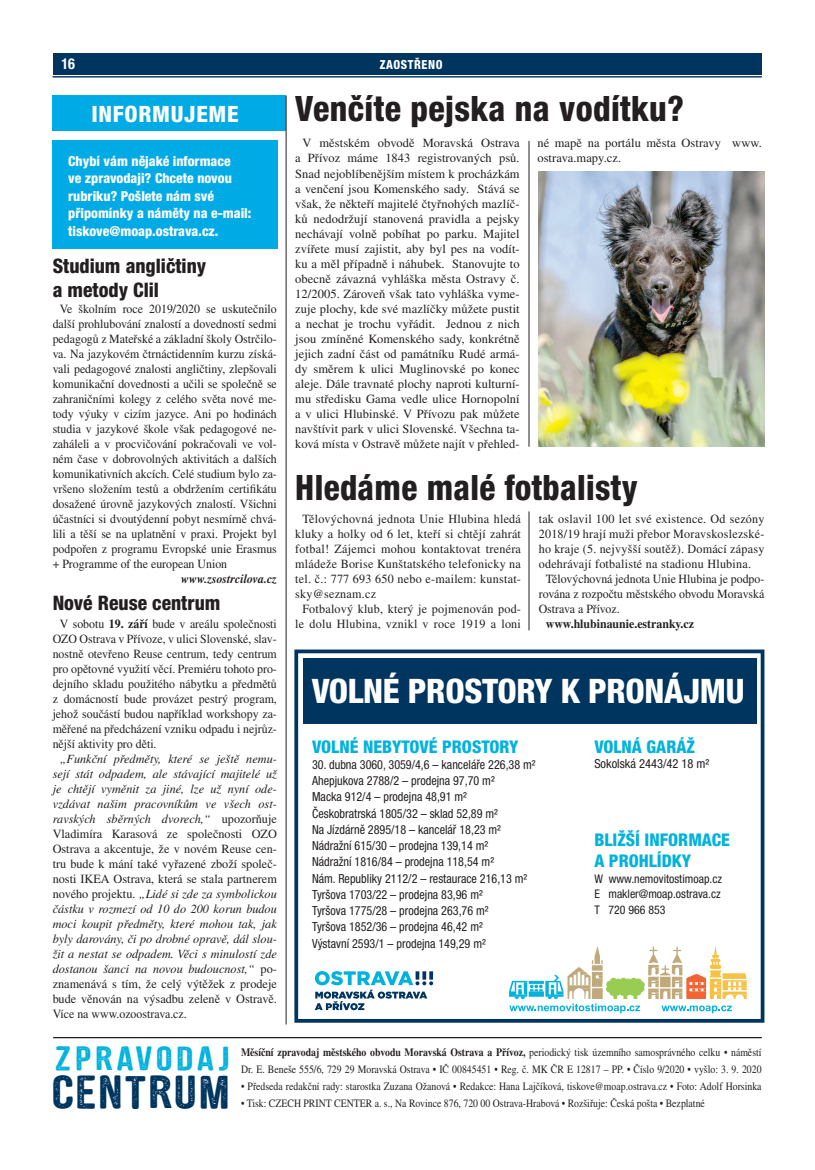
<style>
.page{position:relative;width:815px;height:1170px;background:#fff}
.page>*{position:absolute;margin:0;border:0;box-sizing:border-box;transform-origin:0 0}
.t1{font:41.62px "CF Brothersin Arms PERSONAL";letter-spacing:.065em;color:#003560;scale:1.06 1}
.titulek{font:800 condensed 35px "Helvetica Neue LT Pro";letter-spacing:.01em;color:#231f20}
.titulek-2{font:800 condensed 35px "Helvetica Neue LT Pro";letter-spacing:.01em;color:#231f20;scale:.95 1}
.titulek-3{font:800 condensed 33.75px "Helvetica Neue LT Pro";letter-spacing:-.01em;color:#fff}
.t2{font:30.25px "CF Brothersin Arms PERSONAL";letter-spacing:.13em;color:#00b2dc;scale:1.06 1}
.titulek-4{font:800 condensed 22.5px "Helvetica Neue LT Pro";letter-spacing:.03em;color:#fff}
.titulek-5{font:800 condensed 20px/24px "Helvetica Neue LT Pro";color:#231f20}
.mezititulek_new{font:800 condensed 17.5px/21.9px "Helvetica Neue LT Pro";color:#00b2dc}
.t3{font:700 condensed 15px "Helvetica Neue LT Pro";color:#fff;scale:.95 1}
.mezititulek_new_odsa{font:800 condensed 13.75px/17.5px "Helvetica Neue LT Pro";color:#fff}
.t4{font:12.5px/15px "Times CE";letter-spacing:.005em;color:#231f20;text-align:center}
.t5{font:12.5px/15px "Times CE";letter-spacing:.005em;color:#231f20;text-align:justify;scale:.95 1}
.t6{font:italic 12.5px/15px "Times CE";color:#231f20;text-align:justify}
.mezititulek_new-2{font:condensed 12.5px "Helvetica Neue LT Pro";color:#231f20}
.t7{font:700 12.5px "Times CE";color:#231f20;scale:.95 1}
.t8{font:italic 700 12.5px "Times CE";color:#231f20;scale:.95 1}
.t9{font:800 condensed 12.5px "Helvetica Neue LT Pro";letter-spacing:.05em;color:#fff;scale:.95 1}
.mezititulek_new-3{font:condensed 11.88px/15.4px "Helvetica Neue LT Pro";color:#231f20}
.t10{font:11.25px/17px "Times CE";color:#231f20;scale:.87 1}
.s1{font-weight:700}
.s2{font-style:normal}
</style>
<div class="page">
<div style="left:53px;top:53px;width:709px;height:21px;background:#003560"></div>
<div style="left:53px;top:141px;width:225px;height:108px;background:#00abe5"></div>
<hr style="left:53px;top:1036px;width:709px;height:2px;background:#231f20">
<hr style="left:529px;top:141px;width:1px;height:305px;background:#231f20">
<hr style="left:529px;top:511px;width:1px;height:119px;background:#231f20">
<hr style="left:53px;top:76px;width:709px;height:1px;background:#003560">
<div style="left:53px;top:96px;width:233px;height:35px;background:#00abe5"></div>
<div style="left:303px;top:657px;width:453px;height:66px;background:#003560"></div>
<svg style="left:509px;top:946px;width:238px;height:67px"></svg>
<svg style="left:315px;top:971px;width:118px;height:39px"></svg>
<div style="left:294px;top:649px;width:470px;height:373px;border:4px solid #003560"></div>
<hr style="left:286px;top:96px;width:1px;height:928px;background:#231f20">
<img style="left:539px;top:171px;width:225px;height:275px">
<p class="t3" style="left:61px;top:55px;width:16px">16</p>
<p class="titulek-4" style="left:91px;top:100px;width:149px">INFORMUJEME</p>
<p class="mezititulek_new_odsa" style="left:68px;top:152px;width:185px">Chybí vám nějaké informace<br>ve zpravodaji? Chcete novou rubriku? Pošlete nám své připomínky a náměty na e-mail: tiskove@moap.ostrava.cz.</p>
<p class="titulek-5" style="left:53px;top:253px;width:155px">Studium angličtiny a metody Clil</p>
<p class="t5" style="left:53px;top:301px;width:238px;text-indent:7px">Ve školním roce 2019/2020 se uskutečnilo další prohlubování znalostí a dovedností sedmi pedagogů z Mateřské a základní školy Ostrčilo&shy;va. Na jazykovém čtrnáctidenním kurzu získá&shy;vali pedagogové znalosti angličtiny, zlepšovali komunikační dovednosti a učili se společně se zahraničními kolegy z celého světa nové me&shy;tody výuky v cizím jazyce. Ani po hodinách studia v jazykové škole však pedagogové ne&shy;zaháleli a v procvičování pokračovali ve vol&shy;ném čase v dobrovolných aktivitách a dalších komunikativních akcích. Celé studium bylo za&shy;vršeno složením testů a obdržením certifikátu dosažené úrovně jazykových znalostí. Všichni účastníci si dvoutýdenní pobyt nesmírně chvá&shy;lili a těší se na uplatnění v praxi. Projekt byl podpořen z programu Evropské unie Erasmus + Programme of the european Union</p>
<p class="t8" style="left:181px;top:571px;width:102px">www.zsostrcilova.cz</p>
<p class="titulek-5" style="left:53px;top:590px;width:169px">Nové Reuse centrum</p>
<p class="t5" style="left:53px;top:616px;width:238px;text-indent:7px">V sobotu <span class="s1">19. září</span> bude v areálu společnosti OZO Ostrava v Přívoze, v ulici Slovenské, slav&shy;nostně otevřeno Reuse centrum, tedy centrum pro opětovné využití věcí. Premiéru tohoto pro&shy;dejního skladu použitého nábytku a předmětů z domácností bude provázet pestrý program, jehož součástí budou například workshopy za&shy;měřené na předcházení vzniku odpadu i nejrůz&shy;nější aktivity pro děti.</p>
<p class="t6" style="left:53px;top:751px;width:226px;text-indent:7px">„Funkční předměty, které se ještě nemu&shy;sejí stát odpadem, ale stávající majitelé už je chtějí vyměnit za jiné, lze už nyní ode&shy;vzdávat našim pracovníkům ve všech ost&shy;ravských sběrných dvorech,“ <span class="s2">upozorňuje Vladimíra Karasová ze společnosti OZO Ostrava a akcentuje, že v novém Reuse cen&shy;tru bude k mání také vyřazené zboží společ&shy;nosti IKEA Ostrava, která se stala partnerem nového projektu.</span> „Lidé si zde za symbolickou částku v rozmezí od 10 do 200 korun budou moci koupit předměty, které mohou tak, jak byly darovány, či po drobné opravě, dál slou&shy;žit a nestat se odpadem. Věci s minulostí zde dostanou šanci na novou budoucnost,“ <span class="s2">po&shy;znamenává s tím, že celý výtěžek z prodeje bude věnován na výsadbu zeleně v Ostravě.<br>Více na www.ozoostrava.cz.</span></p>
<p class="t9" style="left:380px;top:57px;width:67px">ZAOSTŘENO</p>
<p class="titulek" style="left:295px;top:87px;width:390px">Venčíte pejska na vodítku?</p>
<p class="t4" style="left:295px;top:136px;width:226px">V městském obvodě Moravská Ostrava a Přívoz máme 1843 registrovaných psů.<br>Snad nejoblíbenějším místem k procházkám a venčení jsou Komenského sady. Stává se však, že někteří majitelé čtyřnohých mazlíč&shy;ků nedodržují stanovená pravidla a pejsky nechávají volně pobíhat po parku. Majitel zvířete musí zajistit, aby byl pes na vodít&shy;ku a měl případně i náhubek. Stanovujte to obecně závazná vyhláška města Ostravy č.<br>12/2005. Zároveň však tato vyhláška vyme&shy;zuje plochy, kde své mazlíčky můžete pustit a nechat je trochu vyřádit. Jednou z nich jsou zmíněné Komenského sady, konkrétně jejich zadní část od památníku Rudé armá&shy;dy směrem k ulici Muglinovské po konec aleje. Dále travnaté plochy naproti kulturní&shy;mu středisku Gama vedle ulice Hornopolní a v ulici Hlubinské. V Přívozu pak můžete navštívit park v ulici Slovenské. Všechna ta&shy;ková místa v Ostravě můžete najít v přehled-</p>
<p class="t4" style="left:537px;top:136px;width:226px;text-align:left">né mapě na portálu města Ostravy www. ostrava.mapy.cz.</p>
<p class="titulek-2" style="left:295px;top:465px;width:362px">Hledáme malé fotbalisty</p>
<p class="t4" style="left:295px;top:511px;width:227px;text-align:justify;text-indent:7px">Tělovýchovná jednota Unie Hlubina hledá kluky a holky od 6 let, kteří si chtějí zahrát fotbal! Zájemci mohou kontaktovat trenéra mládeže Borise Kunštatského telefonicky na tel. č.: 777 693 650 nebo e-mailem: kunstat&shy;sky@seznam.cz</p>
<p class="t4" style="left:295px;top:601px;width:227px">Fotbalový klub, který je pojmenován pod&shy;le dolu Hlubina, vznikl v roce 1919 a loni</p>
<p class="t4" style="left:539px;top:511px;width:227px;text-align:justify">tak oslavil 100 let své existence. Od sezóny 2018/19 hrají muži přebor Moravskoslezské&shy;ho kraje (5. nejvyšší soutěž). Domácí zápasy odehrávají fotbalisté na stadionu Hlubina.</p>
<p class="t5" style="left:539px;top:571px;width:239px;text-indent:7px">Tělovýchovná jednota Unie Hlubina je podpo&shy;rována z rozpočtu městského obvodu Moravská Ostrava a Přívoz.</p>
<p class="t7" style="left:546px;top:616px;width:158px">www.hlubinaunie.estranky.cz</p>
<p class="titulek-3" style="left:312px;top:670px;width:434px">VOLNÉ PROSTORY K PRONÁJMU</p>
<p class="mezititulek_new" style="left:312px;top:735px;width:208px">VOLNÉ NEBYTOVÉ PROSTORY</p>
<p class="mezititulek_new-2" style="left:312px;top:757px;width:225px">30. dubna 3060, 3059/4,6 – kanceláře 226,38 m²</p>
<p class="mezititulek_new-2" style="left:312px;top:773px;width:184px">Ahepjukova 2788/2 – prodejna 97,70 m²</p>
<p class="mezititulek_new-2" style="left:312px;top:789px;width:156px">Macka 912/4 – prodejna 48,91 m²</p>
<p class="mezititulek_new-2" style="left:312px;top:805px;width:187px">Českobratrská 1805/32 – sklad 52,89 m²</p>
<p class="mezititulek_new-2" style="left:312px;top:822px;width:190px">Na Jízdárně 2895/18 – kancelář 18,23 m²</p>
<p class="mezititulek_new-2" style="left:312px;top:838px;width:178px">Nádražní 615/30 – prodejna 139,14 m²</p>
<p class="mezititulek_new-2" style="left:312px;top:854px;width:184px">Nádražní 1816/84 – prodejna 118,54 m²</p>
<p class="mezititulek_new-2" style="left:312px;top:870px;width:217px">Nám. Republiky 2112/2 – restaurace 216,13 m²</p>
<p class="mezititulek_new-2" style="left:312px;top:887px;width:172px">Tyršova 1703/22 – prodejna 83,96 m²</p>
<p class="mezititulek_new-2" style="left:312px;top:903px;width:178px">Tyršova 1775/28 – prodejna 263,76 m²</p>
<p class="mezititulek_new-2" style="left:312px;top:919px;width:172px">Tyršova 1852/36 – prodejna 46,42 m²</p>
<p class="mezititulek_new-2" style="left:312px;top:935px;width:175px">Výstavní 2593/1 – prodejna 149,29 m²</p>
<p class="mezititulek_new" style="left:594px;top:735px;width:102px">VOLNÁ GARÁŽ</p>
<p class="mezititulek_new-2" style="left:594px;top:756px;width:117px">Sokolská 2443/42 18 m²</p>
<p class="mezititulek_new" style="left:594px;top:828px;width:137px">BLIŽŠÍ INFORMACE<br>A PROHLÍDKY</p>
<p class="mezititulek_new-3" style="left:594px;top:870px;width:129px">W www.nemovitostimoap.cz</p>
<p class="mezititulek_new-3" style="left:594px;top:886px;width:128px">E makler@moap.ostrava.cz<br>T 720 966 853</p>
<p class="t2" style="left:56px;top:1044px;width:166px">ZPRAVODAJ</p>
<p class="t1" style="left:53px;top:1072px;width:169px">CENTRUM</p>
<p class="t10" style="left:241px;top:1043px;width:600px"><span class="s1">Měsíční zpravodaj městského obvodu Moravská Ostrava a Přívoz,</span> periodický tisk územního samosprávného celku • náměstí<br>Dr. E. Beneše 555/6, 729 29 Moravská Ostrava • IČ 00845451 • Reg. č. MK ČR E 12817 – PP. • Číslo 9/2020 • vyšlo: 3. 9. 2020</p>
<p class="t10" style="left:241px;top:1077px;width:600px">• Předseda redakční rady: starostka Zuzana Ožanová • Redakce: Hana Lajčíková, tiskove@moap.ostrava.cz • Foto: Adolf Horsinka</p>
<p class="t10" style="left:241px;top:1094px;width:535px">• Tisk: CZECH PRINT CENTER a. s., Na Rovince 876, 720 00 Ostrava-Hrabová • Rozšiřuje: Česká pošta • Bezplatné</p>
</div>
